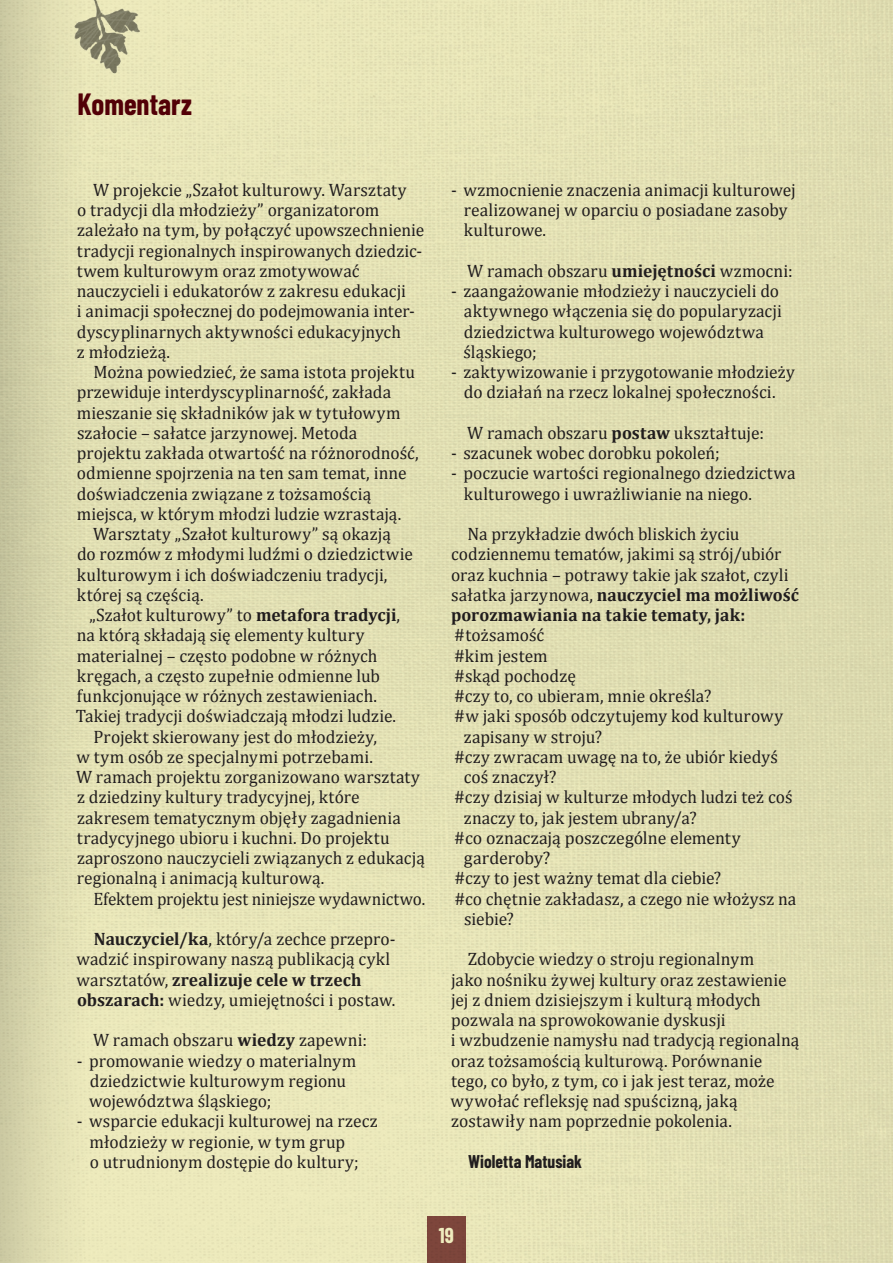
<style>
.page{position:relative;width:893px;height:1263px;background:#fff}
.page>*{position:absolute;margin:0;border:0;box-sizing:border-box;transform-origin:0 0}
.t1{font:700 30px "Barlow Condensed";color:#550008}
.t2{font:700 21px "Barlow Condensed";color:#efecbe}
.t3{font:18px/20.2px "Cambria";letter-spacing:.005em;color:#231f20}
.t4{font:18px "Cambria";letter-spacing:.005em;color:#231f20;scale:.95 1}
.t5{font:700 18px "Barlow Condensed";color:#231f20}
.s1{font-weight:700}
</style>
<div class="page">
<img style="left:85px;top:0;width:808px;height:1263px">
<div style="left:0;top:0;width:85px;height:1263px;background:linear-gradient(to right,#c7c59f,#e7e5b8)"></div>
<div style="left:427px;top:1216px;width:39px;height:47px;background:#7d463b"></div>
<hr style="left:0;top:0;width:1px;height:1263px;background:#c4c39c">
<h1 class="t1" style="left:78px;top:83px;width:116px">Komentarz</h1>
<p class="t3" style="left:77px;top:179px;width:349px;text-indent:16px">W projekcie „Szałot kulturowy. Warsztaty<br>o tradycji dla młodzieży” organizatorom zależało na tym, by połączyć upowszechnienie tradycji regionalnych inspirowanych dziedzic&shy;twem kulturowym oraz zmotywować nauczycieli i edukatorów z zakresu edukacji<br>i animacji społecznej do podejmowania inter&shy;dyscyplinarnych aktywności edukacyjnych<br>z młodzieżą.</p>
<p class="t3" style="left:93px;top:362px;width:323px">Można powiedzieć, że sama istota projektu</p>
<p class="t3" style="left:77px;top:382px;width:316px">przewiduje interdyscyplinarność, zakłada</p>
<p class="t3" style="left:77px;top:402px;width:325px">mieszanie się składników jak w tytułowym</p>
<p class="t3" style="left:77px;top:422px;width:282px">szałocie – sałatce jarzynowej. Metoda</p>
<p class="t3" style="left:77px;top:443px;width:343px">projektu zakłada otwartość na różnorodność,</p>
<p class="t3" style="left:77px;top:463px;width:331px">odmienne spojrzenia na ten sam temat, inne</p>
<p class="t3" style="left:77px;top:483px;width:296px">doświadczenia związane z tożsamością</p>
<p class="t3" style="left:77px;top:503px;width:326px">miejsca, w którym młodzi ludzie wzrastają.</p>
<p class="t3" style="left:93px;top:524px;width:299px">Warsztaty „Szałot kulturowy” są okazją</p>
<p class="t3" style="left:77px;top:544px;width:338px">do rozmów z młodymi ludźmi o dziedzictwie</p>
<p class="t3" style="left:77px;top:564px;width:312px">kulturowym i ich doświadczeniu tradycji,</p>
<p class="t3" style="left:77px;top:584px;width:128px">której są częścią.</p>
<p class="t3" style="left:89px;top:605px;width:312px">„Szałot kulturowy” to <span class="s1">metafora tradycji</span>,</p>
<p class="t3" style="left:77px;top:625px;width:289px">na którą składają się elementy kultury</p>
<p class="t3" style="left:77px;top:645px;width:302px">materialnej – często podobne w różnych</p>
<p class="t3" style="left:77px;top:665px;width:305px">kręgach, a często zupełnie odmienne lub</p>
<p class="t3" style="left:77px;top:686px;width:302px">funkcjonujące w różnych zestawieniach.</p>
<p class="t3" style="left:76px;top:706px;width:322px">Takiej tradycji doświadczają młodzi ludzie.</p>
<p class="t3" style="left:93px;top:726px;width:285px">Projekt skierowany jest do młodzieży,</p>
<p class="t3" style="left:76px;top:746px;width:298px">w tym osób ze specjalnymi potrzebami.</p>
<p class="t3" style="left:76px;top:767px;width:346px">W ramach projektu zorganizowano warsztaty</p>
<p class="t3" style="left:77px;top:787px;width:284px">z dziedziny kultury tradycyjnej, które</p>
<p class="t3" style="left:77px;top:807px;width:325px">zakresem tematycznym objęły zagadnienia</p>
<p class="t3" style="left:77px;top:827px;width:314px">tradycyjnego ubioru i kuchni. Do projektu</p>
<p class="t3" style="left:77px;top:848px;width:349px">zaproszono nauczycieli związanych z edukacją</p>
<p class="t3" style="left:77px;top:868px;width:249px">regionalną i animacją kulturową.</p>
<p class="t4" style="left:93px;top:888px;width:351px">Efektem projektu jest niniejsze wydawnictwo.</p>
<p class="t3" style="left:76px;top:929px;width:321px;text-indent:18px"><span class="s1">Nauczyciel/ka</span>, który/a zechce przepro&shy;wadzić inspirowany naszą publikacją cykl warsztatów, <span class="s1">zrealizuje cele w trzech obszarach:</span> wiedzy, umiejętności i postaw.</p>
<p class="t3" style="left:93px;top:1030px;width:276px">W ramach obszaru <span class="s1">wiedzy</span> zapewni:</p>
<p class="t3" style="left:89px;top:1050px;width:269px;text-indent:-12px">- promowanie wiedzy o materialnym dziedzictwie kulturowym regionu województwa śląskiego;</p>
<p class="t3" style="left:90px;top:1111px;width:290px;text-indent:-13px">- wsparcie edukacji kulturowej na rzecz młodzieży w regionie, w tym grup<br>o utrudnionym dostępie do kultury;</p>
<p class="t3" style="left:464px;top:179px;width:333px;text-indent:-13px">- wzmocnienie znaczenia animacji kulturowej realizowanej w oparciu o posiadane zasoby kulturowe.</p>
<p class="t3" style="left:467px;top:260px;width:327px">W ramach obszaru <span class="s1">umiejętności</span> wzmocni:</p>
<p class="t3" style="left:463px;top:281px;width:320px;text-indent:-12px">- zaangażowanie młodzieży i nauczycieli do aktywnego włączenia się do popularyzacji dziedzictwa kulturowego województwa śląskiego;</p>
<p class="t3" style="left:451px;top:362px;width:345px;text-align:center">- zaktywizowanie i przygotowanie młodzieży do działań na rzecz lokalnej społeczności.</p>
<p class="t3" style="left:467px;top:422px;width:298px">W ramach obszaru <span class="s1">postaw</span> ukształtuje:</p>
<p class="t3" style="left:451px;top:443px;width:270px">- szacunek wobec dorobku pokoleń;</p>
<p class="t3" style="left:464px;top:463px;width:333px;text-indent:-13px">- poczucie wartości regionalnego dziedzictwa kulturowego i uwrażliwianie na niego.</p>
<p class="t3" style="left:451px;top:524px;width:349px;text-indent:17px">Na przykładzie dwóch bliskich życiu codziennemu tematów, jakimi są strój/ubiór oraz kuchnia – potrawy takie jak szałot, czyli sałatka jarzynowa, <span class="s1">nauczyciel ma możliwość porozmawiania na takie tematy, jak:</span></p>
<p class="t3" style="left:454px;top:625px;width:91px">#tożsamość</p>
<p class="t3" style="left:454px;top:645px;width:95px">#kim jestem</p>
<p class="t3" style="left:454px;top:665px;width:123px">#skąd pochodzę</p>
<p class="t3" style="left:454px;top:686px;width:259px">#czy to, co ubieram, mnie określa?</p>
<p class="t3" style="left:454px;top:706px;width:330px">#w jaki sposób odczytujemy kod kulturowy</p>
<p class="t3" style="left:464px;top:726px;width:140px">zapisany w stroju?</p>
<p class="t3" style="left:454px;top:746px;width:325px">#czy zwracam uwagę na to, że ubiór kiedyś</p>
<p class="t3" style="left:464px;top:767px;width:94px">coś znaczył?</p>
<p class="t3" style="left:454px;top:787px;width:340px">#czy dzisiaj w kulturze młodych ludzi też coś</p>
<p class="t3" style="left:464px;top:807px;width:234px">znaczy to, jak jestem ubrany/a?</p>
<p class="t3" style="left:454px;top:827px;width:288px">#co oznaczają poszczególne elementy</p>
<p class="t3" style="left:464px;top:848px;width:88px">garderoby?</p>
<p class="t3" style="left:454px;top:868px;width:268px">#czy to jest ważny temat dla ciebie?</p>
<p class="t3" style="left:454px;top:888px;width:344px">#co chętnie zakładasz, a czego nie włożysz na</p>
<p class="t3" style="left:464px;top:908px;width:51px">siebie?</p>
<p class="t3" style="left:451px;top:949px;width:350px;text-indent:17px">Zdobycie wiedzy o stroju regionalnym<br>jako nośniku żywej kultury oraz zestawienie jej z dniem dzisiejszym i kulturą młodych pozwala na sprowokowanie dyskusji<br>i wzbudzenie namysłu nad tradycją regionalną oraz tożsamością kulturową. Porównanie tego, co było, z tym, co i jak jest teraz, może wywołać refleksję nad spuścizną, jaką zostawiły nam poprzednie pokolenia.</p>
<p class="t5" style="left:468px;top:1148px;width:115px">Wioletta Matusiak</p>
<p class="t2" style="left:439px;top:1220px;width:17px">19</p>
</div>
